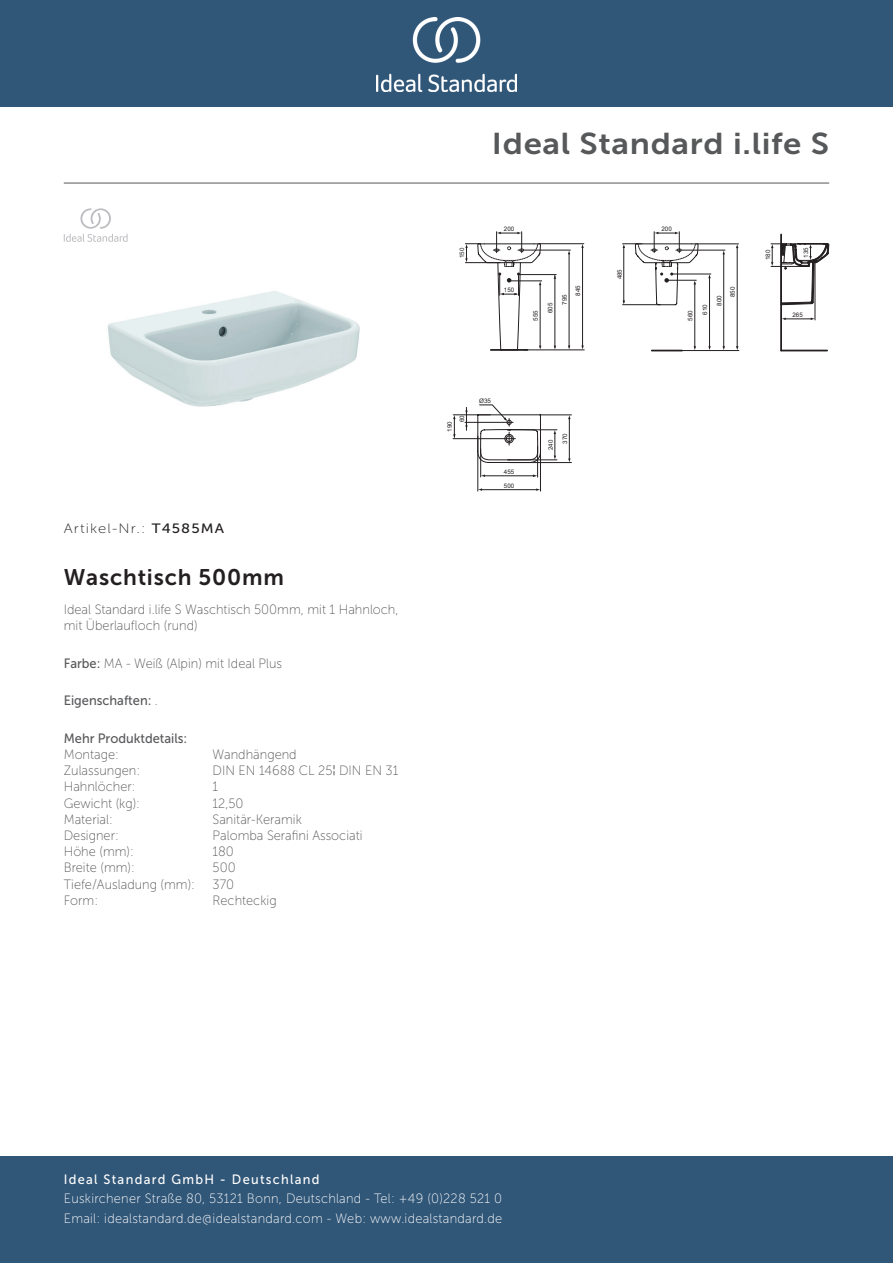
<style>
.page{position:relative;width:893px;height:1263px;background:#fff}
.page>*{position:absolute;margin:0;border:0;box-sizing:border-box;transform-origin:0 0}
._001_Produkttyp{font:30px "Museo Sans 700";letter-spacing:.02em;color:#57585a;scale:1.1 1}
.t1{font:22.5px "Museo Sans 700";letter-spacing:.035em;color:#231f20}
.t2{font:13.5px/19.5px "Museo Sans 100";letter-spacing:.02em;color:#fff;scale:.95 1}
.Marketing_Descriptio{font:13.5px/16.2px "Museo Sans 100";color:#57585a;scale:.95 1}
.Features{font:13.5px "Museo Sans 500";color:#57585a;scale:.95 1}
.Accreditations{font:13.5px "Museo Sans 100";color:#57585a;scale:.95 1}
.Designer{font:13.5px "Museo Sans 100";color:#57585a;scale:.95 1}
.Colour{font:13.5px "Museo Sans 100";color:#57585a;scale:.95 1}
.t3{font:13.5px "Museo Sans 500";letter-spacing:.1em;color:#fff;scale:.95 1}
.Material{font:13.5px "Museo Sans 100";color:#57585a;scale:.95 1}
.Depth__mm{font:13.5px "Museo Sans 100";color:#57585a;scale:.95 1}
.t4{font:13.5px "Museo Sans 100";letter-spacing:.075em;color:#231f20;scale:1.1 1}
.Mounting{font:13.5px "Museo Sans 100";color:#57585a;scale:.95 1}
.Net_Weight__kg{font:13.5px "Museo Sans 100";color:#57585a;scale:.95 1}
.Shape{font:13.5px "Museo Sans 100";color:#57585a;scale:.95 1}
.Width__mm{font:13.5px "Museo Sans 100";color:#57585a;scale:.95 1}
.Tap_Holes{font:13.5px "Museo Sans 100";color:#57585a;scale:.95 1}
.Height__mm{font:13.5px "Museo Sans 100";color:#57585a;scale:.95 1}
.t5{font:6.3px "Arial";color:#231f20}
.t6{font:6.15px/12.5px "Arial";color:#231f20}
.s1{font-family:"Museo Sans 500"}
.s2{font-family:"Museo Sans 100"}
</style>
<div class="page">
<div style="left:0;top:1157px;width:893px;height:106px;background:#305678"></div>
<div style="left:0;top:0;width:893px;height:107px;background:#305678"></div>
<img style="left:376px;top:18px;width:141px;height:73px">
<hr style="left:64px;top:183px;width:765px;height:1px;background:#57585a">
<img style="left:108px;top:291px;width:252px;height:116px">
<hr style="left:652px;top:350px;width:30px;height:1px;background:#231f20">
<hr style="left:781px;top:350px;width:46px;height:1px;background:#231f20">
<hr style="left:780px;top:234px;width:2px;height:117px;background:#231f20">
<hr style="left:582px;top:247px;width:1px;height:100px;background:#231f20">
<hr style="left:540px;top:243px;width:44px;height:1px;background:#231f20">
<hr style="left:569px;top:253px;width:1px;height:94px;background:#231f20">
<hr style="left:518px;top:250px;width:52px;height:1px;background:#231f20">
<hr style="left:518px;top:274px;width:38px;height:1px;background:#231f20">
<hr style="left:511px;top:281px;width:31px;height:1px;background:#231f20">
<hr style="left:555px;top:276px;width:1px;height:71px;background:#231f20">
<hr style="left:524px;top:350px;width:60px;height:1px;background:#231f20">
<svg style="left:465px;top:232px;width:76px;height:119px"></svg>
<hr style="left:737px;top:247px;width:1px;height:101px;background:#231f20">
<hr style="left:723px;top:254px;width:1px;height:94px;background:#231f20">
<hr style="left:709px;top:276px;width:1px;height:72px;background:#231f20">
<hr style="left:694px;top:283px;width:1px;height:65px;background:#231f20">
<hr style="left:679px;top:350px;width:60px;height:1px;background:#231f20">
<svg style="left:782px;top:317px;width:33px;height:3px"></svg>
<hr style="left:815px;top:262px;width:1px;height:58px;background:#231f20">
<svg style="left:623px;top:232px;width:206px;height:74px"></svg>
<hr style="left:771px;top:266px;width:36px;height:1px;background:#231f20">
<hr style="left:453px;top:438px;width:62px;height:1px;background:#231f20">
<svg style="left:453px;top:416px;width:3px;height:22px"></svg>
<hr style="left:465px;top:422px;width:48px;height:1px;background:#231f20">
<svg style="left:465px;top:407px;width:3px;height:23px"></svg>
<hr style="left:453px;top:415px;width:37px;height:1px;background:#231f20">
<hr style="left:508px;top:460px;width:49px;height:1px;background:#231f20">
<hr style="left:510px;top:429px;width:47px;height:1px;background:#231f20">
<svg style="left:554px;top:430px;width:2px;height:30px"></svg>
<hr style="left:510px;top:462px;width:61px;height:1px;background:#231f20">
<hr style="left:540px;top:415px;width:31px;height:1px;background:#231f20">
<hr style="left:569px;top:418px;width:1px;height:42px;background:#231f20">
<hr style="left:481px;top:489px;width:56px;height:1px;background:#231f20">
<hr style="left:478px;top:436px;width:1px;height:55px;background:#231f20">
<hr style="left:540px;top:436px;width:1px;height:55px;background:#231f20">
<svg style="left:477px;top:404px;width:65px;height:73px"></svg>
<svg style="left:64px;top:208px;width:64px;height:34px"></svg>
<p class="_001_Produkttyp" style="left:492px;top:127px;width:308px">Ideal Standard i.life S</p>
<p class="t4" style="left:64px;top:521px;width:147px">Artikel-Nr.: <span class="s1">T4585MA</span></p>
<p class="t1" style="left:64px;top:565px;width:222px">Waschtisch 500mm</p>
<p class="Marketing_Descriptio" style="left:64px;top:602px;width:354px">Ideal Standard i.life S Waschtisch 500mm, mit 1 Hahnloch, mit Überlaufloch (rund)</p>
<p class="Colour" style="left:64px;top:656px;width:231px"><span class="s1">Farbe:</span> MA - Weiß (Alpin) mit Ideal Plus</p>
<p class="Features" style="left:64px;top:693px;width:101px">Eigenschaften: <span class="s2">.</span></p>
<p class="Features" style="left:64px;top:731px;width:132px">Mehr Produktdetails:</p>
<p class="Mounting" style="left:64px;top:747px;width:60px">Montage:</p>
<p class="Mounting" style="left:213px;top:747px;width:90px">Wandhängend</p>
<p class="Accreditations" style="left:64px;top:763px;width:82px">Zulassungen:</p>
<p class="Accreditations" style="left:213px;top:763px;width:197px">DIN EN 14688 CL 25¦DIN EN 31</p>
<p class="Tap_Holes" style="left:64px;top:779px;width:77px">Hahnlöcher:</p>
<p class="Tap_Holes" style="left:213px;top:779px;width:7px">1</p>
<p class="Net_Weight__kg" style="left:64px;top:796px;width:82px">Gewicht (kg):</p>
<p class="Net_Weight__kg" style="left:213px;top:796px;width:34px">12,50</p>
<p class="Material" style="left:64px;top:812px;width:53px">Material:</p>
<p class="Material" style="left:213px;top:812px;width:95px">Sanitär-Keramik</p>
<p class="Designer" style="left:64px;top:828px;width:59px">Designer:</p>
<p class="Designer" style="left:213px;top:828px;width:159px">Palomba Serafini Associati</p>
<p class="Height__mm" style="left:64px;top:844px;width:75px">Höhe (mm):</p>
<p class="Height__mm" style="left:213px;top:844px;width:24px">180</p>
<p class="Width__mm" style="left:64px;top:860px;width:76px">Breite (mm):</p>
<p class="Width__mm" style="left:213px;top:860px;width:26px">500</p>
<p class="Depth__mm" style="left:64px;top:877px;width:140px">Tiefe/Ausladung (mm):</p>
<p class="Depth__mm" style="left:213px;top:877px;width:24px">370</p>
<p class="Shape" style="left:64px;top:893px;width:38px">Form:</p>
<p class="Shape" style="left:213px;top:893px;width:69px">Rechteckig</p>
<p class="t6" style="left:456px;top:258px;width:12px;rotate:-90deg">150</p>
<p class="t6" style="left:504px;top:222px;width:12px">200</p>
<p class="t6" style="left:613px;top:279px;width:12px;rotate:-90deg">485</p>
<p class="t6" style="left:661px;top:222px;width:12px">200</p>
<p class="t5" style="left:574px;top:296px;width:12px;rotate:-90deg">845</p>
<p class="t6" style="left:504px;top:283px;width:12px">150</p>
<p class="t5" style="left:728px;top:297px;width:12px;rotate:-90deg">850</p>
<p class="t5" style="left:715px;top:306px;width:12px;rotate:-90deg">800</p>
<p class="t5" style="left:701px;top:315px;width:12px;rotate:-90deg">610</p>
<p class="t5" style="left:560px;top:305px;width:12px;rotate:-90deg">795</p>
<p class="t5" style="left:546px;top:313px;width:12px;rotate:-90deg">605</p>
<p class="t5" style="left:531px;top:321px;width:12px;rotate:-90deg">555</p>
<p class="t5" style="left:686px;top:321px;width:12px;rotate:-90deg">560</p>
<p class="t6" style="left:762px;top:260px;width:12px;rotate:-90deg">180</p>
<p class="t6" style="left:800px;top:258px;width:12px;rotate:-90deg">135</p>
<p class="t6" style="left:792px;top:308px;width:12px">265</p>
<p class="t6" style="left:443px;top:422px;width:8px;text-indent:-10px;rotate:-90deg">190<br>60</p>
<p class="t5" style="left:479px;top:396px;width:13px">Ø35</p>
<p class="t6" style="left:504px;top:465px;width:12px">455</p>
<p class="t6" style="left:504px;top:479px;width:12px">500</p>
<p class="t6" style="left:544px;top:450px;width:12px;rotate:-90deg">240</p>
<p class="t6" style="left:559px;top:444px;width:12px;rotate:-90deg">370</p>
<p class="t3" style="left:64px;top:1172px;width:271px">Ideal Standard GmbH - Deutschland</p>
<p class="t2" style="left:64px;top:1189px;width:463px">Euskirchener Straße 80, 53121 Bonn, Deutschland - Tel: +49 (0)228 521 0<br>Email: idealstandard.de@idealstandard.com - Web: www.idealstandard.de</p>
</div>
